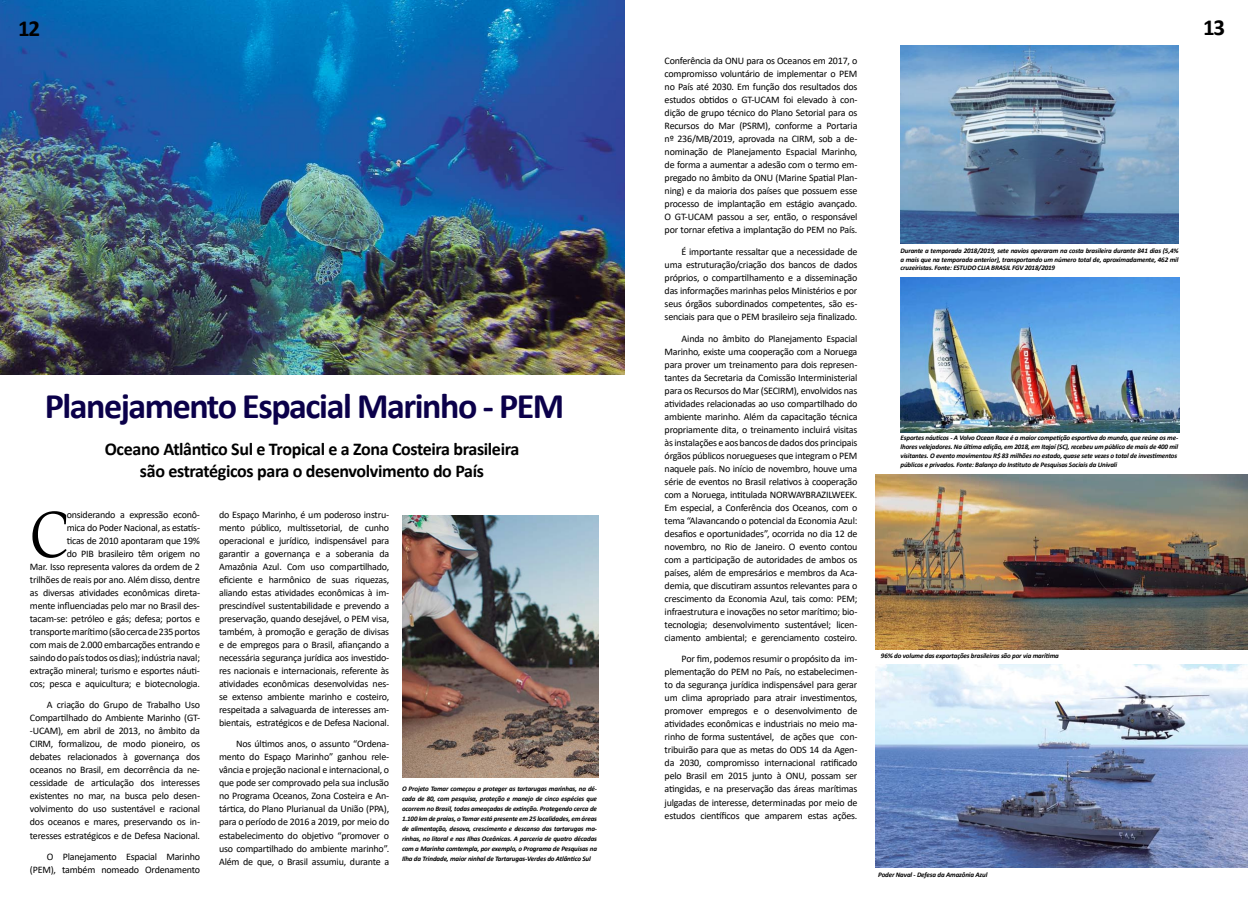
<style>
.page{position:relative;width:1248px;height:908px;background:#fff}
.page>*{position:absolute;margin:0;border:0;box-sizing:border-box;transform-origin:0 0}
.t1{font:79.2px "Gabriola";color:#000}
.t2{font:700 36px "Calibri";letter-spacing:-.04em;color:#0b004a}
.t3{font:700 23px "Calibri";color:#000}
.t4{font:700 18px/21.5px "Calibri";letter-spacing:-.02em;color:#000;text-align:center}
.t5{font:10px/13px "Calibri";letter-spacing:-.02em;color:#000;text-align:justify}
.t6{font:italic 700 7px/10px "Calibri";letter-spacing:-.02em;color:#000}
</style>
<div class="page">
<img style="left:402px;top:515px;width:196px;height:261px">
<img style="left:0;top:0;width:624px;height:374px">
<img style="left:900px;top:45px;width:278px;height:198px">
<img style="left:875px;top:474px;width:372px;height:175px">
<img style="left:875px;top:664px;width:372px;height:202px">
<img style="left:900px;top:277px;width:279px;height:155px">
<h3 class="t3" style="left:18px;top:12px;width:23px">12</h3>
<h3 class="t3" style="left:1203px;top:11px;width:23px">13</h3>
<h2 class="t2" style="left:45px;top:380px;width:521px">Planejamento Espacial Marinho - PEM</h2>
<h3 class="t4" style="left:105px;top:438px;width:416px">Oceano Atlântico Sul e Tropical e a Zona Costeira brasileira são estratégicos para o desenvolvimento do País</h3>
<p class="t5" style="left:30px;top:507px;width:172px;text-align:right">onsiderando a expressão econô-<br>mica do Poder Nacional, as estatís-<br>ticas de 2010 apontaram que 19%<br>do PIB brasileiro têm origem no<br>Mar. Isso representa valores da ordem de 2 trilhões de reais por ano. Além disso, dentre as diversas atividades econômicas direta&shy;mente influenciadas pelo mar no Brasil des&shy;tacam-se: petróleo e gás; defesa; portos e transporte marítimo (são cerca de 235 portos com mais de 2.000 embarcações entrando e saindo do país todos os dias); indústria naval; extração mineral; turismo e esportes náuti&shy;cos; pesca e aquicultura; e biotecnologia.</p>
<p class="t5" style="left:30px;top:698px;width:172px;text-indent:17px">A criação do Grupo de Trabalho Uso Compartilhado do Ambiente Marinho (GT--UCAM), em abril de 2013, no âmbito da CIRM, formalizou, de modo pioneiro, os debates relacionados à governança dos oceanos no Brasil, em decorrência da ne&shy;cessidade de articulação dos interesses existentes no mar, na busca pelo desen&shy;volvimento do uso sustentável e racional dos oceanos e mares, preservando os in&shy;teresses estratégicos e de Defesa Nacional.</p>
<p class="t5" style="left:30px;top:849px;width:172px;text-align:right">O Planejamento Espacial Marinho (PEM), também nomeado Ordenamento</p>
<h1 class="t1" style="left:30px;top:483px;width:40px">C</h1>
<p class="t5" style="left:219px;top:507px;width:172px">do Espaço Marinho, é um poderoso instru&shy;mento público, multissetorial, de cunho operacional e jurídico, indispensável para garantir a governança e a soberania da Amazônia Azul. Com uso compartilhado, eficiente e harmônico de suas riquezas, aliando estas atividades econômicas à im&shy;prescindível sustentabilidade e prevendo a preservação, quando desejável, o PEM visa, também, à promoção e geração de divisas e de empregos para o Brasil, afiançando a necessária segurança jurídica aos investido&shy;res nacionais e internacionais, referente às atividades econômicas desenvolvidas nes&shy;se extenso ambiente marinho e costeiro, respeitada a salvaguarda de interesses am&shy;bientais, estratégicos e de Defesa Nacional.</p>
<p class="t5" style="left:219px;top:737px;width:172px;text-indent:17px">Nos últimos anos, o assunto “Ordena&shy;mento do Espaço Marinho” ganhou rele&shy;vância e projeção nacional e internacional, o que pode ser comprovado pela sua inclusão no Programa Oceanos, Zona Costeira e An&shy;tártica, do Plano Plurianual da União (PPA), para o período de 2016 a 2019, por meio do estabelecimento do objetivo “promover o uso compartilhado do ambiente marinho”.<br>Além de que, o Brasil assumiu, durante a</p>
<p class="t6" style="left:402px;top:782px;width:196px;text-align:justify">O Projeto Tamar começou a proteger as tartarugas marinhas, na dé&shy;cada de 80, com pesquisa, proteção e manejo de cinco espécies que ocorrem no Brasil, todas ameaçadas de extinção. Protegendo cerca de 1.100 km de praias, o Tamar está presente em 25 localidades, em áreas de alimentação, desova, crescimento e descanso das tartarugas ma&shy;rinhas, no litoral e nas Ilhas Oceânicas. A parceria de quatro décadas com a Marinha comtempla, por exemplo, o Programa de Pesquisas na Ilha da Trindade, maior ninhal de Tartarugas-Verdes do Atlântico Sul</p>
<p class="t5" style="left:664px;top:54px;width:194px">Conferência da ONU para os Oceanos em 2017, o compromisso voluntário de implementar o PEM no País até 2030. Em função dos resultados dos estudos obtidos o GT-UCAM foi elevado à con&shy;dição de grupo técnico do Plano Setorial para os Recursos do Mar (PSRM), conforme a Portaria nº 236/MB/2019, aprovada na CIRM, sob a de&shy;nominação de Planejamento Espacial Marinho, de forma a aumentar a adesão com o termo em&shy;pregado no âmbito da ONU (Marine Spatial Plan&shy;ning) e da maioria dos países que possuem esse processo de implantação em estágio avançado.<br>O GT-UCAM passou a ser, então, o responsável por tornar efetiva a implantação do PEM no País.</p>
<p class="t5" style="left:664px;top:245px;width:194px;text-indent:17px">É importante ressaltar que a necessidade de uma estruturação/criação dos bancos de dados próprios, o compartilhamento e a disseminação das informações marinhas pelos Ministérios e por seus órgãos subordinados competentes, são es&shy;senciais para que o PEM brasileiro seja finalizado.</p>
<p class="t5" style="left:664px;top:331px;width:194px;text-indent:17px">Ainda no âmbito do Planejamento Espacial Marinho, existe uma cooperação com a Noruega para prover um treinamento para dois represen&shy;tantes da Secretaria da Comissão Interministerial para os Recursos do Mar (SECIRM), envolvidos nas atividades relacionadas ao uso compartilhado do ambiente marinho. Além da capacitação técnica propriamente dita, o treinamento incluirá visitas às instalações e aos bancos de dados dos principais órgãos públicos noruegueses que integram o PEM naquele país. No início de novembro, houve uma série de eventos no Brasil relativos à cooperação com a Noruega, intitulada NORWAYBRAZILWEEK.<br>Em especial, a Conferência dos Oceanos, com o tema “Alavancando o potencial da Economia Azul: desafios e oportunidades”, ocorrida no dia 12 de novembro, no Rio de Janeiro. O evento contou com a participação de autoridades de ambos os países, além de empresários e membros da Aca&shy;demia, que discutiram assuntos relevantes para o crescimento da Economia Azul, tais como: PEM; infraestrutura e inovações no setor marítimo; bio&shy;tecnologia; desenvolvimento sustentável; licen&shy;ciamento ambiental; e gerenciamento costeiro.</p>
<p class="t5" style="left:664px;top:652px;width:194px;text-indent:17px">Por fim, podemos resumir o propósito da im&shy;plementação do PEM no País, no estabelecimen&shy;to da segurança jurídica indispensável para gerar um clima apropriado para atrair investimentos, promover empregos e o desenvolvimento de atividades econômicas e industriais no meio ma&shy;rinho de forma sustentável, de ações que con&shy;tribuirão para que as metas do ODS 14 da Agen&shy;da 2030, compromisso internacional ratificado pelo Brasil em 2015 junto à ONU, possam ser atingidas, e na preservação das áreas marítimas julgadas de interesse, determinadas por meio de estudos científicos que amparem estas ações.</p>
<p class="t6" style="left:900px;top:246px;width:279px;line-height:9px">Durante a temporada 2018/2019, sete navios operaram na costa brasileira durante 841 dias (5,4% a mais que na temporada anterior), transportando um número total de, aproximadamente, 462 mil</p>
<p class="t6" style="left:900px;top:262px;width:156px">cruzeiristas. Fonte: ESTUDO CLIA BRASIL FGV 2018/2019</p>
<p class="t6" style="left:900px;top:432px;width:279px;line-height:9px">Esportes náuticos - A Volvo Ocean Race é a maior competição esportiva do mundo, que reúne os me&shy;lhores velejadores. Na última edição, em 2018, em Itajaí (SC), recebeu um público de mais de 400 mil visitantes. O evento movimentou R$ 83 milhões no estado, quase sete vezes o total de investimentos públicos e privados. Fonte: Balanço do Instituto de Pesquisas Sociais da Univali</p>
<p class="t6" style="left:880px;top:649px;width:179px">96% do volume das exportações brasileiras são por via marítima</p>
<p class="t6" style="left:878px;top:868px;width:111px">Poder Naval - Defesa da Amazônia Azul</p>
</div>
